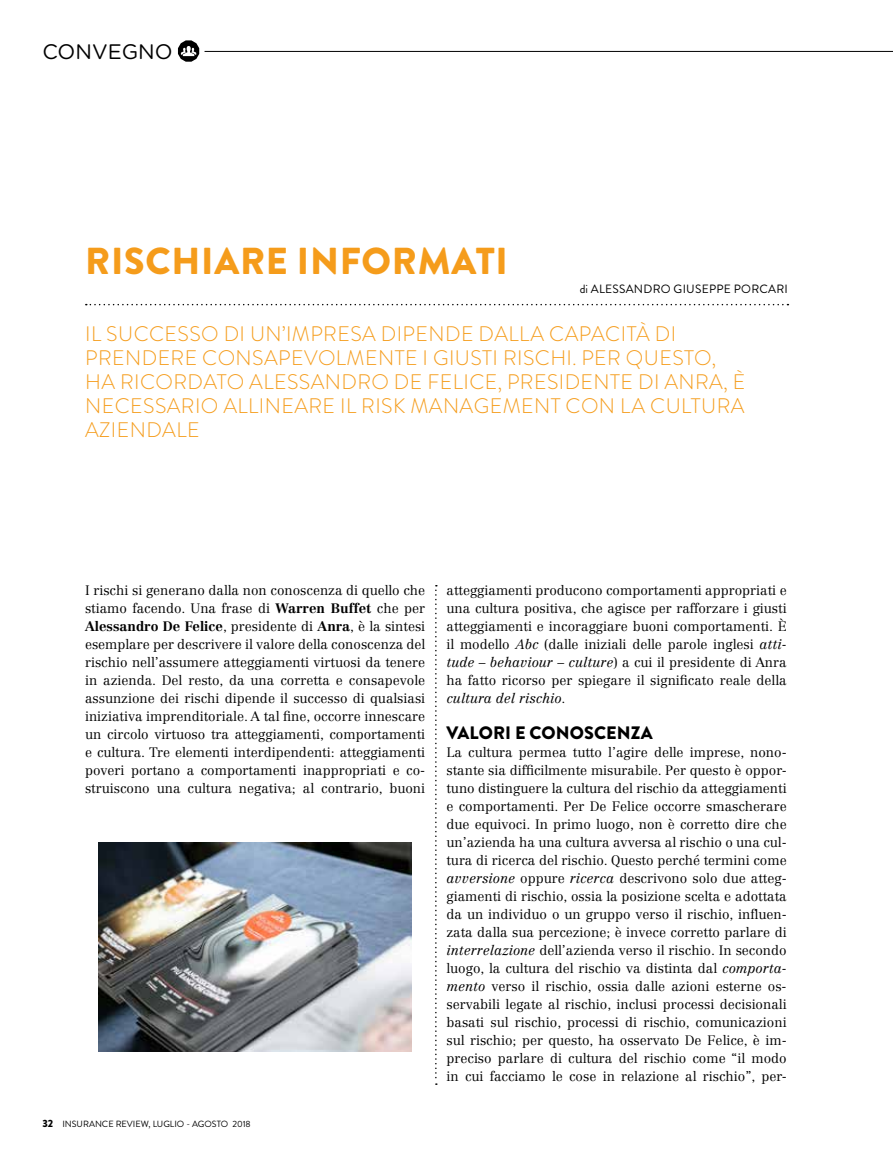
<style>
.page{position:relative;width:893px;height:1170px;background:#fff}
.page>*{position:absolute;margin:0;border:0;box-sizing:border-box;transform-origin:0 0}
.t1{font:900 37.5px "Brandon Grotesque";letter-spacing:.02em;color:#f59c1b}
.t2{font:300 21px/24px "Brandon Grotesque";letter-spacing:.02em;color:#f59c1b}
.t3{font:21px "Gotham Rounded";color:#000}
.t4{font:900 18px "Brandon Grotesque";letter-spacing:.005em;color:#000}
.t5{font:300 13.5px/18px "Centennial LT Std";color:#000;text-align:justify}
.t6{font:12px "Brandon Grotesque";letter-spacing:.02em;color:#000}
.t7{font:9px "Brandon Grotesque";color:#000}
.s1{font-weight:700}
.s2{font-style:italic}
.s3{font-weight:900;font-size:10.5px}
</style>
<div class="page">
<svg style="left:178px;top:40px;width:21px;height:22px"></svg>
<hr style="left:205px;top:51px;width:688px;height:1px;background:#000">
<svg style="left:435px;top:585px;width:2px;height:499px"></svg>
<svg style="left:86px;top:304px;width:702px;height:1px"></svg>
<img style="left:99px;top:842px;width:313px;height:208px">
<h2 class="t3" style="left:43px;top:37px;width:132px">CONVEGNO</h2>
<h1 class="t1" style="left:85px;top:235px;width:424px">RISCHIARE INFORMATI</h1>
<p class="t6" style="left:580px;top:281px;width:210px">di ALESSANDRO GIUSEPPE PORCARI</p>
<h2 class="t2" style="left:85px;top:322px;width:662px">IL SUCCESSO DI UN’IMPRESA DIPENDE DALLA CAPACITÀ DI PRENDERE CONSAPEVOLMENTE I GIUSTI RISCHI. PER QUESTO, HA RICORDATO ALESSANDRO DE FELICE, PRESIDENTE DI ANRA, È NECESSARIO ALLINEARE IL RISK MANAGEMENT CON LA CULTURA AZIENDALE</h2>
<p class="t5" style="left:85px;top:581px;width:342px">I rischi si generano dalla non conoscenza di quello che stiamo facendo. Una frase di <span class="s1">Warren Buffet</span> che per <span class="s1">Alessandro De Felice</span>, presidente di <span class="s1">Anra</span>, è la sintesi esemplare per descrivere il valore della conoscenza del rischio nell’assumere atteggiamenti virtuosi da tenere in azienda. Del resto, da una corretta e consapevole assunzione dei rischi dipende il successo di qualsiasi iniziativa imprenditoriale. A tal fine, occorre innescare un circolo virtuoso tra atteggiamenti, comportamenti e cultura. Tre elementi interdipendenti: atteggiamenti poveri portano a comportamenti inappropriati e co&shy;struiscono una cultura negativa; al contrario, buoni</p>
<p class="t5" style="left:446px;top:581px;width:342px">atteggiamenti producono comportamenti appropriati e una cultura positiva, che agisce per rafforzare i giusti atteggiamenti e incoraggiare buoni comportamenti. È il modello <span class="s2">Abc</span> (dalle iniziali delle parole inglesi <span class="s2">atti&shy;tude</span> – <span class="s2">behaviour</span> – <span class="s2">culture</span>) a cui il presidente di Anra ha fatto ricorso per spiegare il significato reale della <span class="s2">cultura del rischio</span>.</p>
<h3 class="t4" style="left:447px;top:720px;width:208px">VALORI E CONOSCENZA</h3>
<p class="t5" style="left:446px;top:743px;width:342px">La cultura permea tutto l’agire delle imprese, nono&shy;stante sia difficilmente misurabile. Per questo è oppor&shy;tuno distinguere la cultura del rischio da atteggiamenti e comportamenti. Per De Felice occorre smascherare due equivoci. In primo luogo, non è corretto dire che un’azienda ha una cultura avversa al rischio o una cul&shy;tura di ricerca del rischio. Questo perché termini come <span class="s2">avversione</span> oppure <span class="s2">ricerca</span> descrivono solo due atteg&shy;giamenti di rischio, ossia la posizione scelta e adottata da un individuo o un gruppo verso il rischio, influen&shy;zata dalla sua percezione; è invece corretto parlare di <span class="s2">interrelazione</span> dell’azienda verso il rischio. In secondo luogo, la cultura del rischio va distinta dal <span class="s2">comporta&shy;mento</span> verso il rischio, ossia dalle azioni esterne os&shy;servabili legate al rischio, inclusi processi decisionali basati sul rischio, processi di rischio, comunicazioni sul rischio; per questo, ha osservato De Felice, è im&shy;preciso parlare di cultura del rischio come “il modo in cui facciamo le cose in relazione al rischio”, per-</p>
<p class="t7" style="left:43px;top:1117px;width:210px"><span class="s3">32</span> INSURANCE REVIEW, LUGLIO - AGOSTO 2018</p>
</div>
